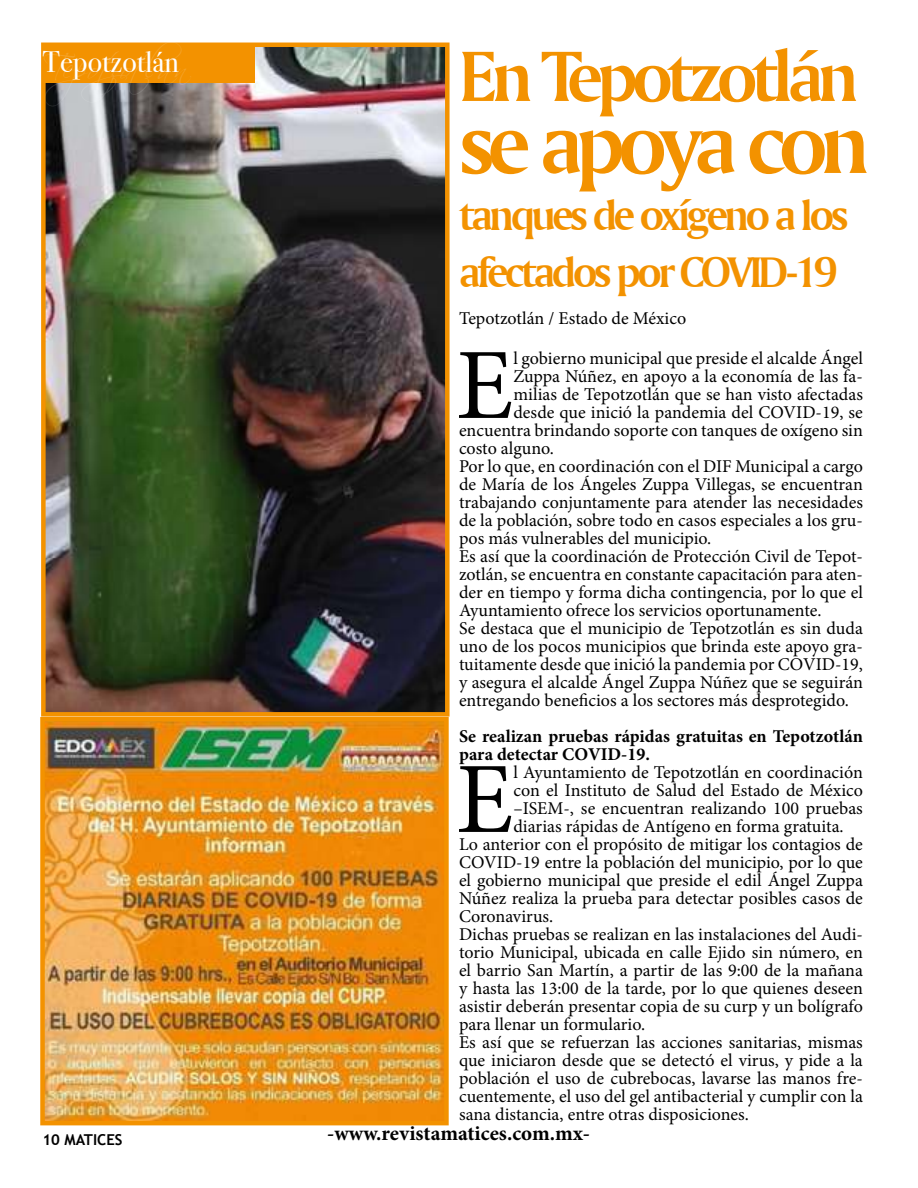
<style>
.page{position:relative;width:918px;height:1188px;background:#fff}
.page>*{position:absolute;margin:0;border:0;box-sizing:border-box;transform-origin:0 0}
.t1{font:101.1px "Minion Pro";color:#000}
.t2{font:90px "Amerigo BT Bold A";letter-spacing:-.075em;color:#f39200}
.t3{font:75px "Amerigo BT Bold A";letter-spacing:-.075em;color:#f39200}
.t4{font:45px/57px "Amerigo BT Bold A";letter-spacing:-.075em;color:#f39200}
.t5{font:30px "Bodoni Svty Two ITCTT";color:#fff}
.t6{font:30px "Scriptina";letter-spacing:-.06em;color:#fff}
.t7{font:700 21px "Minion Pro";color:#000}
.t8{font:18px "Minion Pro";color:#000}
.t9{font:700 18px/18px "Minion Pro";color:#000}
.t10{font:700 15px "Trebuchet MS";color:#000}
</style>
<div class="page">
<img style="left:46px;top:48px;width:399px;height:664px">
<div style="left:41px;top:43px;width:409px;height:674px;border:4px solid #f39200"></div>
<div style="left:43px;top:44px;width:212px;height:38px;background:#f39200"></div>
<img style="left:45px;top:722px;width:399px;height:398px">
<div style="left:40px;top:717px;width:409px;height:408px;border:4px solid #f39200"></div>
<h3 class="t6" style="left:43px;top:50px;width:146px">Tepotzotlá n</h3>
<h3 class="t5" style="left:43px;top:50px;width:138px">Tepotzotlán</h3>
<h3 class="t3" style="left:459px;top:48px;width:401px">En Tepotzotlán</h3>
<h2 class="t2" style="left:459px;top:109px;width:412px">se apoya con</h2>
<h3 class="t4" style="left:459px;top:190px;width:391px">tanques de oxígeno a los afectados por COVID-19</h3>
<p class="t8" style="left:459px;top:310px;width:229px">Tepotzotlán / Estado de México</p>
<h1 class="t1" style="left:456px;top:336px;width:59px">E</h1>
<p class="t8" style="left:513px;top:349px;width:351px">l gobierno municipal que preside el alcalde Ángel</p>
<p class="t8" style="left:513px;top:367px;width:351px">Zuppa Núñez, en apoyo a la economía de las fa-</p>
<p class="t8" style="left:513px;top:385px;width:351px">milias de Tepotzotlán que se han visto afectadas</p>
<p class="t8" style="left:513px;top:403px;width:351px">desde que inició la pandemia del COVID-19, se</p>
<p class="t8" style="left:459px;top:421px;width:405px">encuentra brindando soporte con tanques de oxígeno sin</p>
<p class="t8" style="left:459px;top:439px;width:97px">costo alguno.</p>
<p class="t8" style="left:459px;top:457px;width:405px">Por lo que, en coordinación con el DIF Municipal a cargo</p>
<p class="t8" style="left:459px;top:475px;width:405px">de María de los Ángeles Zuppa Villegas, se encuentran</p>
<p class="t8" style="left:459px;top:493px;width:405px">trabajando conjuntamente para atender las necesidades</p>
<p class="t8" style="left:459px;top:511px;width:405px">de la población, sobre todo en casos especiales a los gru-</p>
<p class="t8" style="left:459px;top:529px;width:254px">pos más vulnerables del municipio.</p>
<p class="t8" style="left:459px;top:547px;width:405px">Es así que la coordinación de Protección Civil de Tepot-</p>
<p class="t8" style="left:459px;top:565px;width:405px">zotlán, se encuentra en constante capacitación para aten-</p>
<p class="t8" style="left:459px;top:583px;width:405px">der en tiempo y forma dicha contingencia, por lo que el</p>
<p class="t8" style="left:459px;top:601px;width:364px">Ayuntamiento ofrece los servicios oportunamente.</p>
<p class="t8" style="left:459px;top:619px;width:405px">Se destaca que el municipio de Tepotzotlán es sin duda</p>
<p class="t8" style="left:459px;top:637px;width:405px">uno de los pocos municipios que brinda este apoyo gra-</p>
<p class="t8" style="left:459px;top:655px;width:405px">tuitamente desde que inició la pandemia por COVID-19,</p>
<p class="t8" style="left:459px;top:673px;width:405px">y asegura el alcalde Ángel Zuppa Núñez que se seguirán</p>
<p class="t8" style="left:459px;top:691px;width:391px">entregando beneficios a los sectores más desprotegido.</p>
<p class="t9" style="left:459px;top:729px;width:405px">Se realizan pruebas rápidas gratuitas en Tepotzotlán para detectar COVID-19.</p>
<h1 class="t1" style="left:456px;top:750px;width:59px">E</h1>
<p class="t8" style="left:513px;top:763px;width:351px">l Ayuntamiento de Tepotzotlán en coordinación</p>
<p class="t8" style="left:513px;top:781px;width:351px">con el Instituto de Salud del Estado de México</p>
<p class="t8" style="left:513px;top:799px;width:351px">–ISEM-, se encuentran realizando 100 pruebas</p>
<p class="t8" style="left:513px;top:817px;width:332px">diarias rápidas de Antígeno en forma gratuita.</p>
<p class="t8" style="left:459px;top:835px;width:405px">Lo anterior con el propósito de mitigar los contagios de</p>
<p class="t8" style="left:459px;top:853px;width:405px">COVID-19 entre la población del municipio, por lo que</p>
<p class="t8" style="left:459px;top:871px;width:405px">el gobierno municipal que preside el edil Ángel Zuppa</p>
<p class="t8" style="left:459px;top:889px;width:405px">Núñez realiza la prueba para detectar posibles casos de</p>
<p class="t8" style="left:459px;top:907px;width:96px">Coronavirus.</p>
<p class="t8" style="left:459px;top:925px;width:405px">Dichas pruebas se realizan en las instalaciones del Audi-</p>
<p class="t8" style="left:459px;top:943px;width:405px">torio Municipal, ubicada en calle Ejido sin número, en</p>
<p class="t8" style="left:459px;top:961px;width:405px">el barrio San Martín, a partir de las 9:00 de la mañana</p>
<p class="t8" style="left:459px;top:979px;width:406px">y hasta las 13:00 de la tarde, por lo que quienes deseen</p>
<p class="t8" style="left:459px;top:997px;width:405px">asistir deberán presentar copia de su curp y un bolígrafo</p>
<p class="t8" style="left:459px;top:1015px;width:188px">para llenar un formulario.</p>
<p class="t8" style="left:459px;top:1033px;width:405px">Es así que se refuerzan las acciones sanitarias, mismas</p>
<p class="t8" style="left:459px;top:1051px;width:405px">que iniciaron desde que se detectó el virus, y pide a la</p>
<p class="t8" style="left:459px;top:1069px;width:405px">población el uso de cubrebocas, lavarse las manos fre-</p>
<p class="t8" style="left:459px;top:1087px;width:405px">cuentemente, el uso del gel antibacterial y cumplir con la</p>
<p class="t8" style="left:459px;top:1105px;width:291px">sana distancia, entre otras disposiciones.</p>
<p class="t10" style="left:43px;top:1131px;width:82px">10 MATICES</p>
<p class="t7" style="left:327px;top:1125px;width:264px">-www.revistamatices.com.mx-</p>
</div>
